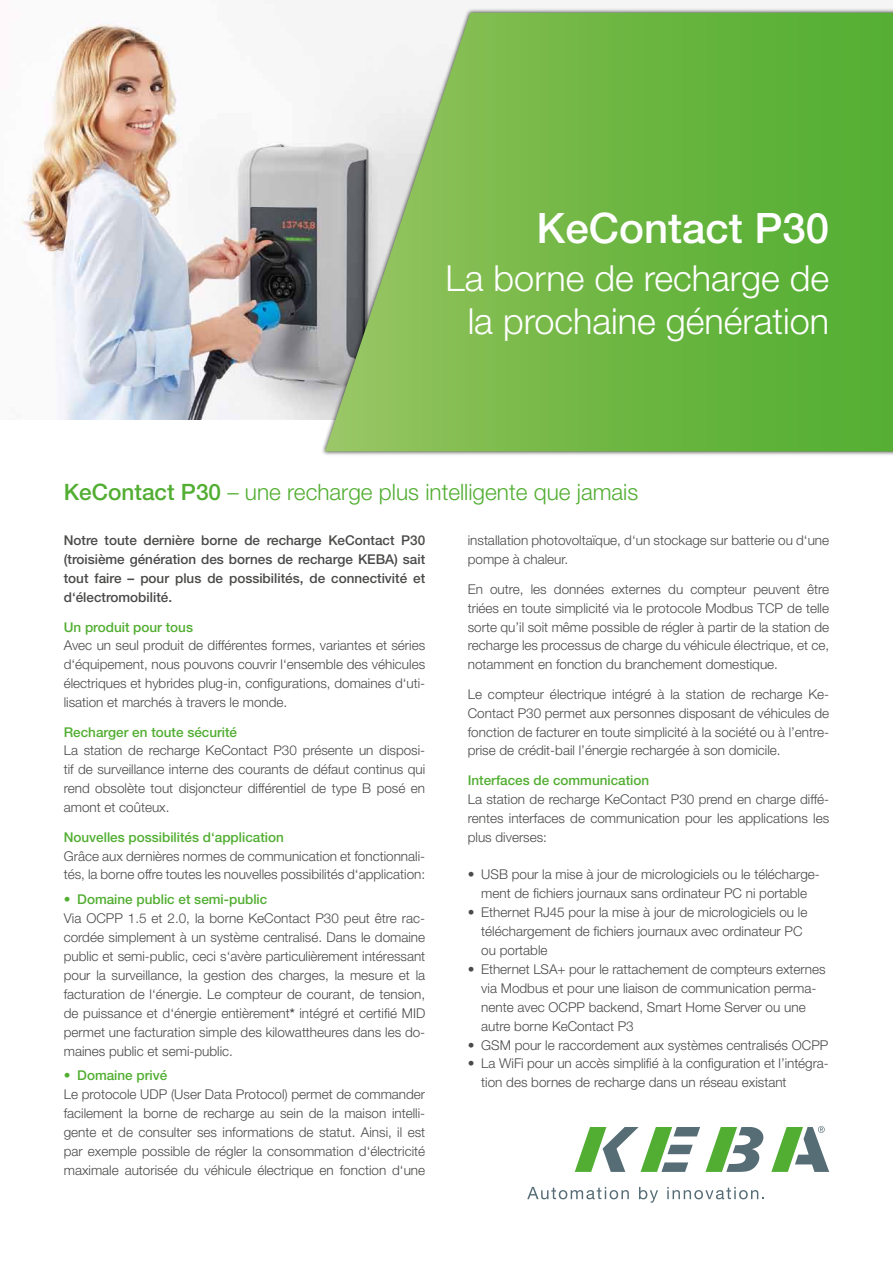
<style>
.page{position:relative;width:893px;height:1263px;background:#fff}
.page>*{position:absolute;margin:0;border:0;box-sizing:border-box;transform-origin:0 0}
.t1{font:500 42px "Helvetica Neue LT Pro";color:#fff}
.t2{font:300 36px/43.5px "Helvetica Neue LT Pro";color:#fff;text-align:right}
.t3{font:300 22.65px "Helvetica Neue LT Pro";color:#52ae32}
.t4{font:300 13.5px/18.9px "Helvetica Neue LT Pro";color:#4a4a49;text-align:justify}
.t5{font:500 13.5px/18.9px "Helvetica Neue LT Pro";color:#4a4a49;text-align:justify}
.t6{font:500 13.5px "Helvetica Neue LT Pro";color:#52ae32}
.s1{font-weight:500}
</style>
<div class="page">
<svg style="left:575px;top:1127px;width:189px;height:45px"></svg>
<svg style="left:771px;top:1126px;width:58px;height:46px"></svg>
<svg style="left:527px;top:1187px;width:102px;height:12px"></svg>
<svg style="left:639px;top:1187px;width:19px;height:16px"></svg>
<svg style="left:667px;top:1187px;width:97px;height:12px"></svg>
<img style="left:21px;top:21px;width:300px;height:398px">
<div style="left:321px;top:8px;width:572px;height:448px;background:#000;opacity:.75"></div>
<svg style="left:325px;top:13px;width:568px;height:438px;background:#7ab955"></svg>
<h1 class="t1" style="left:537px;top:202px;width:294px">KeContact P30</h1>
<h2 class="t2" style="left:446px;top:255px;width:385px">La borne de recharge de la prochaine génération</h2>
<h3 class="t3" style="left:64px;top:478px;width:576px"><span class="s1">KeContact P30</span> – une recharge plus intelligente que jamais</h3>
<p class="t5" style="left:64px;top:531px;width:363px">Notre toute dernière borne de recharge KeContact P30 (troisième génération des bornes de recharge KEBA) sait tout faire – pour plus de possibilités, de connectivité et d‘électromobilité.</p>
<p class="t6" style="left:64px;top:619px;width:131px">Un produit pour tous</p>
<p class="t4" style="left:64px;top:636px;width:363px">Avec un seul produit de différentes formes, variantes et séries d‘équipement, nous pouvons couvrir l‘ensemble des véhicules électriques et hybrides plug-in, configurations, domaines d‘uti&shy;lisation et marchés à travers le monde.</p>
<p class="t6" style="left:64px;top:724px;width:175px">Recharger en toute sécurité</p>
<p class="t4" style="left:64px;top:741px;width:363px">La station de recharge KeContact P30 présente un disposi&shy;tif de surveillance interne des courants de défaut continus qui rend obsolète tout disjoncteur différentiel de type B posé en amont et coûteux.</p>
<p class="t6" style="left:64px;top:829px;width:222px">Nouvelles possibilités d‘application</p>
<p class="t4" style="left:64px;top:846px;width:363px">Grâce aux dernières normes de communication et fonctionnali&shy;tés, la borne offre toutes les nouvelles possibilités d‘application:</p>
<p class="t6" style="left:64px;top:891px;width:205px">• Domaine public et semi-public</p>
<p class="t4" style="left:64px;top:909px;width:363px">Via OCPP 1.5 et 2.0, la borne KeContact P30 peut être rac&shy;cordée simplement à un système centralisé. Dans le domaine public et semi-public, ceci s‘avère particulièrement intéressant pour la surveillance, la gestion des charges, la mesure et la facturation de l‘énergie. Le compteur de courant, de tension, de puissance et d‘énergie entièrement<span class="s1">*</span> intégré et certifié MID permet une facturation simple des kilowattheures dans les do&shy;maines public et semi-public.</p>
<p class="t6" style="left:64px;top:1067px;width:105px">• Domaine privé</p>
<p class="t4" style="left:64px;top:1085px;width:363px">Le protocole UDP (User Data Protocol) permet de commander facilement la borne de recharge au sein de la maison intelli&shy;gente et de consulter ses informations de statut. Ainsi, il est par exemple possible de régler la consommation d‘électricité maximale autorisée du véhicule électrique en fonction d‘une</p>
<p class="t4" style="left:468px;top:531px;width:363px">installation photovoltaïque, d‘un stockage sur batterie ou d‘une pompe à chaleur.</p>
<p class="t4" style="left:468px;top:579px;width:363px">En outre, les données externes du compteur peuvent être triées en toute simplicité via le protocole Modbus TCP de telle sorte qu’il soit même possible de régler à partir de la station de recharge les processus de charge du véhicule électrique, et ce, notamment en fonction du branchement domestique.</p>
<p class="t4" style="left:468px;top:684px;width:363px">Le compteur électrique intégré à la station de recharge Ke-Contact P30 permet aux personnes disposant de véhicules de fonction de facturer en toute simplicité à la société ou à l’entre&shy;prise de crédit-bail l’énergie rechargée à son domicile.</p>
<p class="t6" style="left:468px;top:772px;width:183px">Interfaces de communication</p>
<p class="t4" style="left:468px;top:789px;width:363px">La station de recharge KeContact P30 prend en charge diffé&shy;rentes interfaces de communication pour les applications les plus diverses:</p>
<p class="t4" style="left:468px;top:865px;width:354px;text-align:center">• USB pour la mise à jour de micrologiciels ou le télécharge&shy;ment de fichiers journaux sans ordinateur PC ni portable</p>
<p class="t4" style="left:481px;top:903px;width:328px;text-align:left;text-indent:-14px">• Ethernet RJ45 pour la mise à jour de micrologiciels ou le téléchargement de fichiers journaux avec ordinateur PC ou portable</p>
<p class="t4" style="left:481px;top:959px;width:346px;text-align:left;text-indent:-14px">• Ethernet LSA+ pour le rattachement de compteurs externes via Modbus et pour une liaison de communication perma&shy;nente avec OCPP backend, Smart Home Server ou une autre borne KeContact P3</p>
<p class="t4" style="left:468px;top:1035px;width:362px">• GSM pour le raccordement aux systèmes centralisés OCPP</p>
<p class="t4" style="left:481px;top:1054px;width:349px;text-indent:-14px">• La WiFi pour un accès simplifié à la configuration et l’intégra&shy;tion des bornes de recharge dans un réseau existant</p>
</div>
